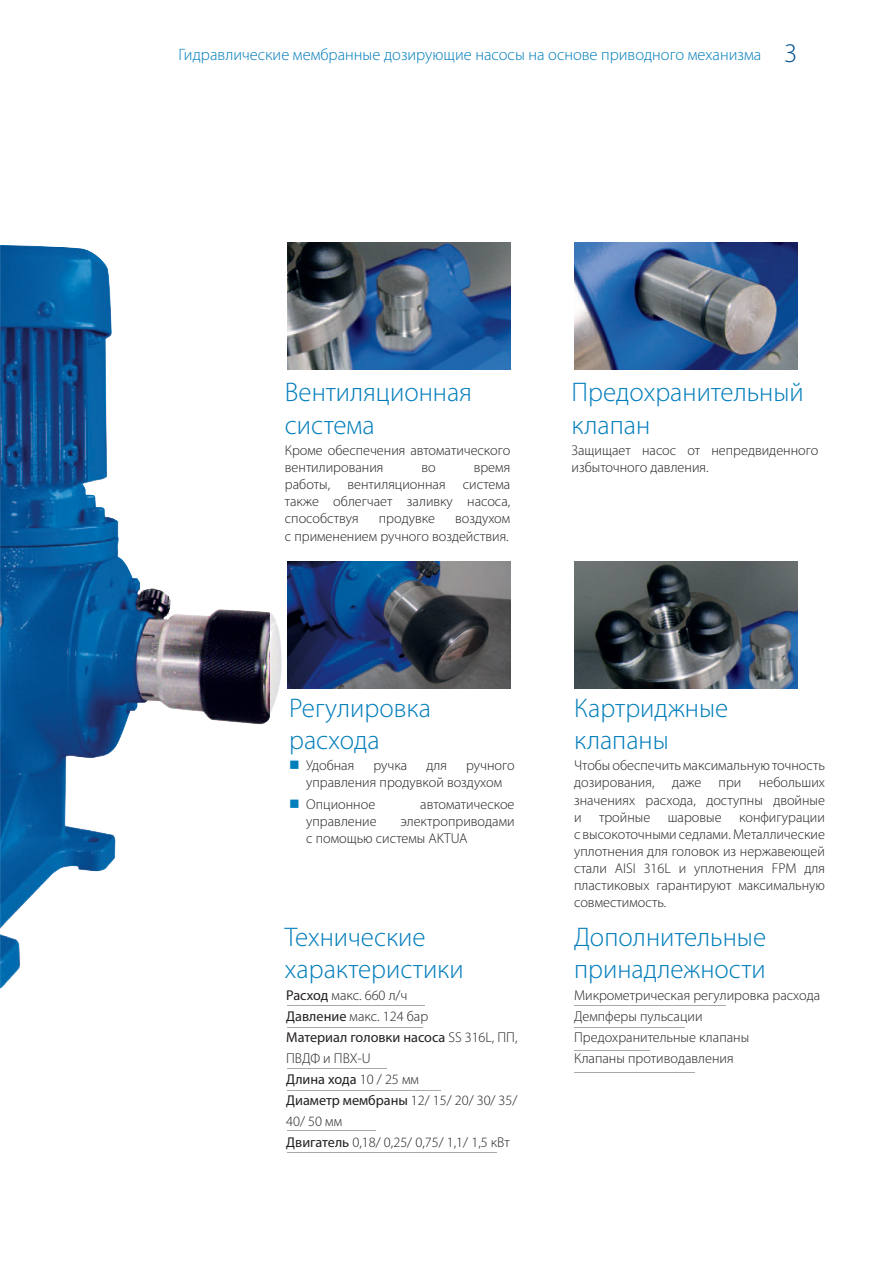
<style>
.page{position:relative;width:893px;height:1263px;background:#fff}
.page>*{position:absolute;margin:0;border:0;box-sizing:border-box;transform-origin:0 0}
.t1{font:300 27px/32.4px "Myriad Pro";color:#007dbb}
.t2{font:300 16.5px "Myriad Pro";color:#007dbb}
.t3{font:300 14.25px/17.1px "Myriad Pro";color:#231f20}
.s1{font-size:27px;color:#004f8f}
.s2{color:#007dbb}
.s3{font-weight:400}
</style>
<div class="page">
<img style="left:0;top:245px;width:270px;height:744px">
<img style="left:270px;top:613px;width:12px;height:101px">
<img style="left:287px;top:242px;width:223px;height:128px">
<img style="left:574px;top:242px;width:223px;height:128px">
<img style="left:287px;top:561px;width:223px;height:128px">
<hr style="left:287px;top:1005px;width:138px;height:1px;background:#a8a9ad">
<hr style="left:287px;top:1027px;width:136px;height:1px;background:#a8a9ad">
<hr style="left:287px;top:1068px;width:99px;height:1px;background:#a8a9ad">
<hr style="left:287px;top:1090px;width:153px;height:1px;background:#a8a9ad">
<hr style="left:287px;top:1130px;width:89px;height:1px;background:#a8a9ad">
<hr style="left:287px;top:1152px;width:209px;height:1px;background:#a8a9ad">
<hr style="left:574px;top:1005px;width:151px;height:1px;background:#a8a9ad">
<hr style="left:574px;top:1027px;width:111px;height:1px;background:#a8a9ad">
<hr style="left:574px;top:1050px;width:76px;height:1px;background:#a8a9ad">
<hr style="left:574px;top:1072px;width:121px;height:1px;background:#a8a9ad">
<img style="left:574px;top:561px;width:223px;height:128px">
<p class="t2" style="left:178px;top:48px;width:620px">Гидравлические мембранные дозирующие насосы на основе приводного механизма <span class="s1">3</span></p>
<h1 class="t1" style="left:285px;top:378px;width:189px">Вентиляционная система</h1>
<h1 class="t1" style="left:571px;top:378px;width:234px">Предохранительный клапан</h1>
<p class="t3" style="left:285px;top:443px;width:227px">Кроме обеспечения автоматического вентилирования</p>
<p class="t3" style="left:571px;top:443px;width:248px">Защищает насос от непредвиденного избыточного давления.</p>
<p class="t3" style="left:285px;top:460px;width:227px;text-align:justify;text-indent:189px">время работы, вентиляционная система также облегчает заливку насоса, способствуя</p>
<p class="t3" style="left:421px;top:460px;width:16px">во</p>
<p class="t3" style="left:285px;top:511px;width:227px;text-align:right">воздухом<br>с применением ручного воздействия.</p>
<p class="t3" style="left:379px;top:511px;width:58px">продувке</p>
<h1 class="t1" style="left:289px;top:693px;width:143px">Регулировка расхода</h1>
<p class="t3" style="left:289px;top:758px;width:67px"><span class="s2">■</span> Удобная</p>
<p class="t3" style="left:373px;top:758px;width:36px">ручка</p>
<p class="t3" style="left:426px;top:758px;width:22px">для</p>
<p class="t3" style="left:306px;top:758px;width:210px;text-indent:160px">ручного управления продувкой воздухом</p>
<p class="t3" style="left:289px;top:797px;width:88px"><span class="s2">■</span> Опционное</p>
<p class="t3" style="left:420px;top:797px;width:96px">автоматическое</p>
<p class="t3" style="left:306px;top:814px;width:72px">управление</p>
<p class="t3" style="left:306px;top:814px;width:210px;text-indent:94px">электроприводами с помощью системы AKTUA</p>
<h1 class="t1" style="left:574px;top:693px;width:156px">Картриджные клапаны</h1>
<p class="t3" style="left:574px;top:758px;width:252px;text-align:justify">Чтобы обеспечить максимальную точность дозирования, даже при небольших значениях расхода, доступны двойные и тройные шаровые конфигурации с высокоточными седлами. Металлические уплотнения для головок из нержавеющей стали AISI 316L и уплотнения FPM для пластиковых гарантируют максимальную совместимость.</p>
<h1 class="t1" style="left:285px;top:923px;width:180px">Технические характеристики</h1>
<h1 class="t1" style="left:574px;top:923px;width:194px">Дополнительные принадлежности</h1>
<p class="t3" style="left:286px;top:986px;width:233px;line-height:21px"><span class="s3">Расход</span> макс. 660 л/ч<br><span class="s3">Давление</span> макс. 124 бар<br><span class="s3">Материал головки насоса</span> SS 316L, ПП,<br>ПВДФ и ПВХ-U<br><span class="s3">Длина хода</span> 10 / 25 мм<br><span class="s3">Диаметр мембраны</span> 12/ 15/ 20/ 30/ 35/<br>40/ 50 мм<br><span class="s3">Двигатель</span> 0,18/ 0,25/ 0,75/ 1,1/ 1,5 кВт</p>
<p class="t3" style="left:574px;top:986px;width:248px;line-height:21px">Микрометрическая регулировка расхода<br>Демпферы пульсации<br>Предохранительные клапаны<br>Клапаны противодавления</p>
</div>
